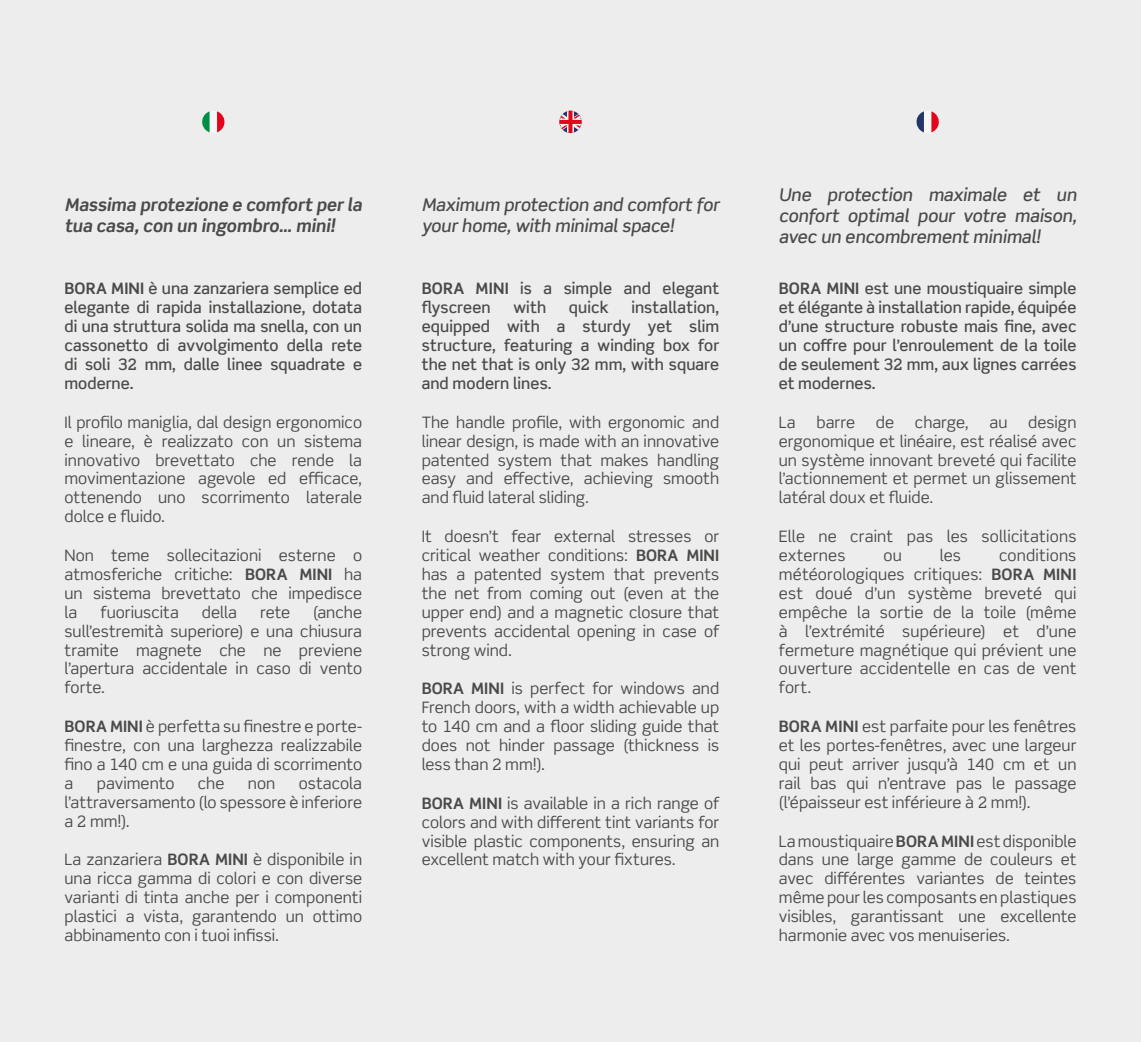
<style>
.page{position:relative;width:1141px;height:1042px;background:#ededed}
.page>*{position:absolute;margin:0;border:0;box-sizing:border-box;transform-origin:0 0}
.t1{font:italic 500 17.5px/21px "Scene Std";letter-spacing:-.005em;color:#4a4a49}
.t2{font:italic 700 17.5px/21px "Scene Std";letter-spacing:-.005em;color:#4a4a49}
.t3{font:15.75px/18.9px "Scene Std";color:#4a4a49;text-align:justify}
.t4{font:500 15.75px/18.9px "Scene Std";letter-spacing:.005em;color:#4a4a49;text-align:justify}
.s1{font-weight:700}
</style>
<div class="page">
<svg style="left:202px;top:111px;width:23px;height:22px"></svg>
<svg style="left:559px;top:110px;width:23px;height:24px"></svg>
<svg style="left:916px;top:111px;width:23px;height:22px"></svg>
<p class="t2" style="left:64px;top:194px;width:299px">Massima protezione e comfort per la tua casa, con un ingombro… mini!</p>
<p class="t4" style="left:64px;top:279px;width:299px"><span class="s1">BORA MINI</span> è una zanzariera semplice ed elegante di rapida installazione, dotata di una struttura solida ma snella, con un cassonetto di avvolgimento della rete di soli 32 mm, dalle linee squadrate e moderne.</p>
<p class="t3" style="left:64px;top:412px;width:299px">Il profilo maniglia, dal design ergonomico e lineare, è realizzato con un sistema innovativo brevettato che rende la movimentazione agevole ed efficace, ottenendo uno scorrimento laterale dolce e fluido.</p>
<p class="t3" style="left:64px;top:546px;width:299px">Non teme sollecitazioni esterne o atmosferiche critiche: <span class="s1">BORA MINI</span> ha un sistema brevettato che impedisce la</p>
<p class="t3" style="left:64px;top:602px;width:299px;text-indent:249px">(anche sull’estremità superiore) e una chiusura tramite magnete che ne previene l’apertura accidentale in caso di vento forte.</p>
<p class="t3" style="left:64px;top:717px;width:299px"><span class="s1">BORA MINI</span> è perfetta su finestre e porte&shy;finestre, con una larghezza realizzabile fino a 140 cm e una guida di scorrimento a</p>
<p class="t3" style="left:100px;top:602px;width:80px">fuoriuscita</p>
<p class="t3" style="left:202px;top:602px;width:37px">della</p>
<p class="t3" style="left:260px;top:602px;width:32px">rete</p>
<p class="t3" style="left:65px;top:773px;width:299px;text-indent:234px">ostacola l’attraversamento (lo spessore è inferiore a 2 mm!).</p>
<p class="t3" style="left:65px;top:850px;width:299px">La zanzariera <span class="s1">BORA MINI</span> è disponibile in una ricca gamma di colori e con diverse varianti di tinta anche per i componenti plastici a vista, garantendo un ottimo abbinamento con i tuoi infissi.</p>
<p class="t3" style="left:97px;top:773px;width:79px">pavimento</p>
<p class="t3" style="left:198px;top:773px;width:28px">che</p>
<p class="t3" style="left:248px;top:773px;width:29px">non</p>
<p class="t1" style="left:422px;top:194px;width:299px">Maximum protection and comfort for your home, with minimal space!</p>
<p class="t4" style="left:422px;top:279px;width:299px"><span class="s1">BORA MINI</span> is a simple and elegant flyscreen</p>
<p class="t4" style="left:422px;top:298px;width:299px;text-indent:210px">installation, equipped with a sturdy yet slim structure, featuring a winding box for the net that is only 32 mm, with square and modern lines.</p>
<p class="t3" style="left:422px;top:412px;width:299px">The handle profile, with ergonomic and linear design, is made with an innovative patented system that makes handling easy and effective, achieving smooth and fluid lateral sliding.</p>
<p class="t3" style="left:422px;top:527px;width:299px">It doesn’t fear external stresses or critical weather conditions: <span class="s1">BORA MINI </span>has a patented system that prevents the net from coming out (even at the upper end) and a magnetic closure that prevents accidental opening in case of strong wind.</p>
<p class="t3" style="left:422px;top:679px;width:299px"><span class="s1">BORA MINI</span> is perfect for windows and French doors, with a width achievable up to 140 cm and a floor sliding guide that does not hinder passage (thickness is less than 2 mm!).</p>
<p class="t3" style="left:422px;top:793px;width:299px"><span class="s1">BORA MINI</span> is available in a rich range of colors and with different tint variants for visible plastic components, ensuring an excellent match with your fixtures.</p>
<p class="t4" style="left:513px;top:298px;width:34px">with</p>
<p class="t4" style="left:569px;top:298px;width:41px">quick</p>
<p class="t1" style="left:779px;top:183px;width:299px;text-align:justify">Une protection maximale et un confort optimal pour votre maison, avec un encombrement minimal!</p>
<p class="t4" style="left:779px;top:279px;width:299px"><span class="s1">BORA MINI</span> est une moustiquaire simple et élégante à installation rapide, équipée d’une structure robuste mais fine, avec un coffre pour l’enroulement de la toile de seulement 32 mm, aux lignes carrées et modernes.</p>
<p class="t3" style="left:779px;top:412px;width:18px">La</p>
<p class="t3" style="left:816px;top:412px;width:40px">barre</p>
<p class="t3" style="left:876px;top:412px;width:20px">de</p>
<p class="t3" style="left:915px;top:412px;width:55px">charge,</p>
<p class="t3" style="left:990px;top:412px;width:19px">au</p>
<p class="t3" style="left:779px;top:412px;width:299px;text-indent:249px">design ergonomique et linéaire, est réalisé avec un système innovant breveté qui facilite l’actionnement et permet un glissement latéral doux et fluide.</p>
<p class="t3" style="left:779px;top:527px;width:299px">Elle ne craint pas les sollicitations externes</p>
<p class="t3" style="left:779px;top:546px;width:299px;text-indent:220px">conditions météorologiques critiques: <span class="s1">BORA MINI </span>est doué d’un système breveté qui empêche la sortie de la toile (même à l’extrémité supérieure) et d’une fermeture magnétique qui prévient une ouverture accidentelle en cas de vent fort.</p>
<p class="t3" style="left:779px;top:717px;width:299px"><span class="s1">BORA MINI</span> est parfaite pour les fenêtres et les portes-fenêtres, avec une largeur qui peut arriver jusqu’à 140 cm et un rail bas qui n’entrave pas le passage (l’épaisseur est inférieure à 2 mm!).</p>
<p class="t3" style="left:779px;top:831px;width:299px">La moustiquaire <span class="s1">BORA MINI</span> est disponible dans une large gamme de couleurs et avec différentes variantes de teintes même pour les composants en plastiques visibles, garantissant une excellente harmonie avec vos menuiseries.</p>
<p class="t3" style="left:883px;top:546px;width:20px">ou</p>
<p class="t3" style="left:940px;top:546px;width:23px">les</p>
</div>
